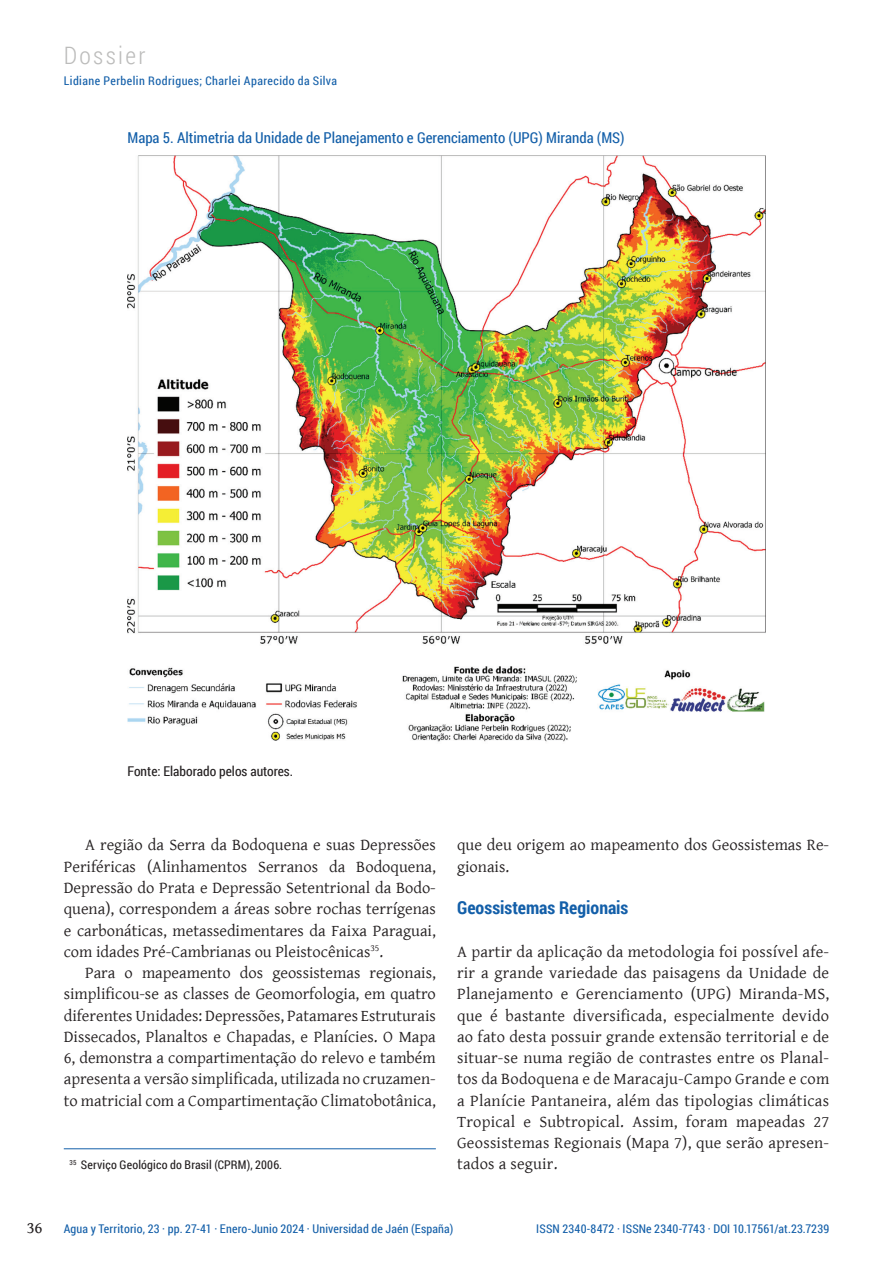
<style>
.page{position:relative;width:893px;height:1263px;background:#fff}
.page>*{position:absolute;margin:0;border:0;box-sizing:border-box;transform-origin:0 0}
.t1{font:300 24px "Roboto Condensed";letter-spacing:.1em;color:#bcbcbb}
.Article_-H5{font:700 18px "Roboto Condensed";letter-spacing:-.005em;color:#135fa9}
.Article_-_P_-_Ident{font:16.5px/21.3px "Gentium Basic";color:#231f20;text-align:justify}
.Article_-_P_-_No_Ident{font:16.5px/21.3px "Gentium Basic";letter-spacing:.015em;color:#231f20;text-align:justify}
.t2{font:16.5px "Gentium Book Basic";color:#231f20}
.Picture_-_Caption{font:15px "Roboto Condensed";color:#135fa9}
.Picture_-_Caption_Src{font:13.5px "Roboto Condensed";color:#231f20}
.t3{font:12px "Roboto Condensed";letter-spacing:.015em;color:#135fa9}
.t4{font:12px "Roboto Condensed";letter-spacing:.04em;color:#135fa9}
.Footnotes_Rule{font:12px "Roboto Condensed";letter-spacing:.015em;color:#231f20}
</style>
<div class="page">
<img style="left:127px;top:156px;width:638px;height:586px">
<hr style="left:64px;top:1148px;width:372px;height:1px;background:#135fa9">
<h1 class="t1" style="left:64px;top:39px;width:83px">Dossier</h1>
<p class="t4" style="left:64px;top:72px;width:275px">Lidiane Perbelin Rodrigues; Charlei Aparecido da Silva</p>
<p class="Picture_-_Caption" style="left:127px;top:128px;width:499px">Mapa 5. Altimetria da Unidade de Planejamento e Gerenciamento (UPG) Miranda (MS)</p>
<p class="Picture_-_Caption_Src" style="left:127px;top:761px;width:167px">Fonte: Elaborado pelos autores.</p>
<p class="Article_-_P_-_Ident" style="left:64px;top:834px;width:374px;text-indent:21px">A região da Serra da Bodoquena e suas Depressões Periféricas (Alinhamentos Serranos da Bodoquena, Depressão do Prata e Depressão Setentrional da Bodo&shy;quena), correspondem a áreas sobre rochas terrígenas e carbonáticas, metassedimentares da Faixa Paraguai, com idades Pré-Cambrianas ou Pleistocênicas<sup>35</sup>.</p>
<p class="Article_-_P_-_Ident" style="left:64px;top:961px;width:374px;text-indent:21px">Para o mapeamento dos geossistemas regionais, simplificou-se as classes de Geomorfologia, em quatro diferentes Unidades: Depressões, Patamares Estruturais Dissecados, Planaltos e Chapadas, e Planícies. O Mapa 6, demonstra a compartimentação do relevo e também apresenta a versão simplificada, utilizada no cruzamen&shy;to matricial com a Compartimentação Climatobotânica,</p>
<p class="Footnotes_Rule" style="left:70px;top:1157px;width:214px"><sup>35</sup> Serviço Geológico do Brasil (CPRM), 2006.</p>
<p class="Article_-_P_-_Ident" style="left:457px;top:834px;width:374px">que deu origem ao mapeamento dos Geossistemas Re&shy;gionais.</p>
<p class="Article_-H5" style="left:457px;top:895px;width:173px">Geossistemas Regionais</p>
<p class="Article_-_P_-_No_Ident" style="left:457px;top:940px;width:374px">A partir da aplicação da metodologia foi possível afe&shy;rir a grande variedade das paisagens da Unidade de Planejamento e Gerenciamento (UPG) Miranda-MS, que é bastante diversificada, especialmente devido ao fato desta possuir grande extensão territorial e de situar-se numa região de contrastes entre os Planal&shy;tos da Bodoquena e de Maracaju-Campo Grande e com a Planície Pantaneira, além das tipologias climáticas Tropical e Subtropical. Assim, foram mapeadas 27<br>Geossistemas Regionais (Mapa 7), que serão apresen&shy;tados a seguir.</p>
<p class="t2" style="left:27px;top:1215px;width:17px">36</p>
<p class="t3" style="left:64px;top:1220px;width:391px">Agua y Territorio, 23 · pp. 27-41 · Enero-Junio 2024 · Universidad de Jaén (España)</p>
<p class="t3" style="left:536px;top:1220px;width:294px">ISSN 2340-8472 · ISSNe 2340-7743 · DOI 10.17561/at.23.7239</p>
</div>
